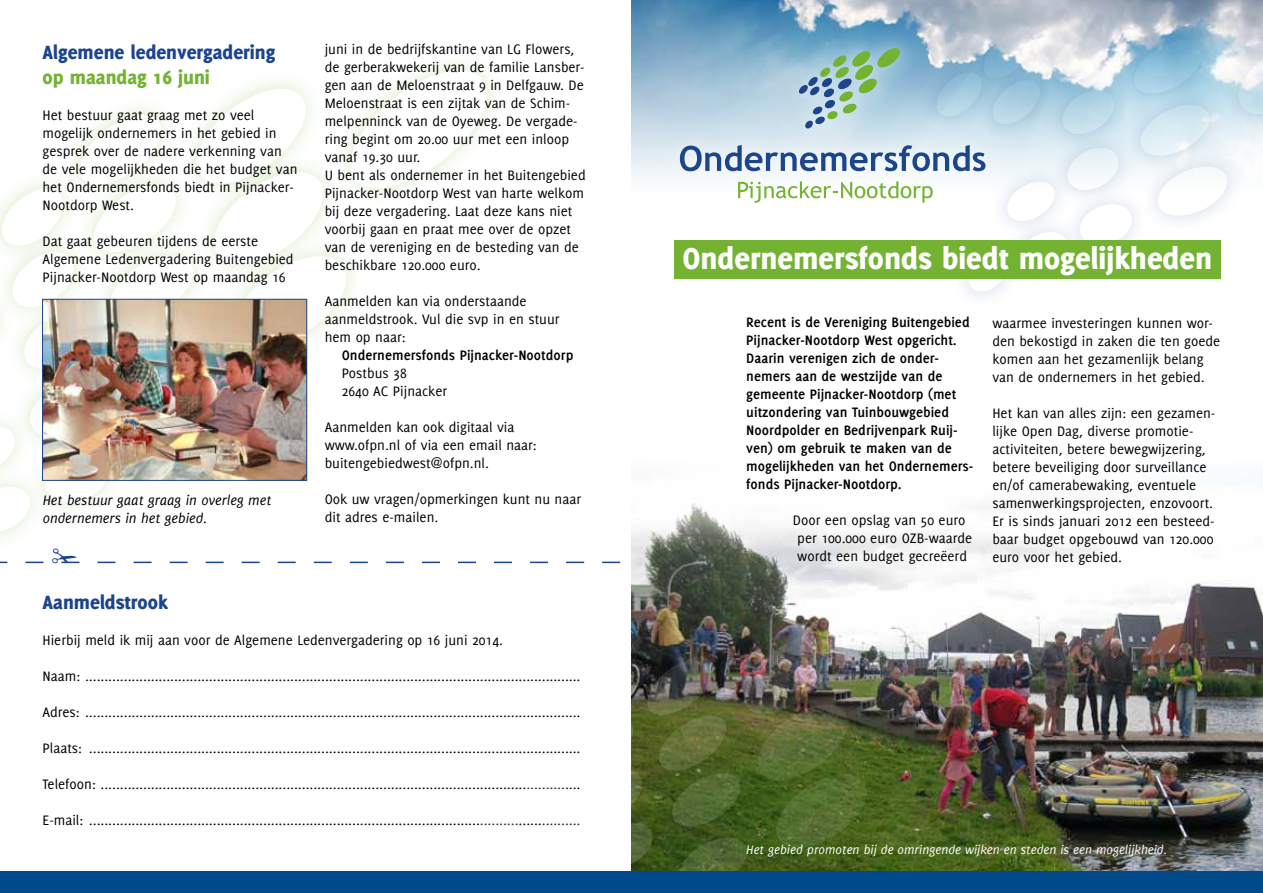
<style>
.page{position:relative;width:1263px;height:893px;background:#fff}
.page>*{position:absolute;margin:0;border:0;box-sizing:border-box;transform-origin:0 0}
.t1{font:800 33px "Delicious";color:#fff}
.t2{font:800 21px "Delicious";color:#1c458b}
.t3{font:800 21px "Delicious";color:#73b331}
.t4{font:15px/18px "Delicious";color:#000}
.t5{font:700 15px/18px "Delicious";color:#000}
.t6{font:italic 15px/18px "Delicious";color:#000}
.t7{font:italic 13.5px "Delicious";color:#fff}
</style>
<div class="page">
<img style="left:631px;top:0;width:49px;height:178px">
<svg style="left:0;top:62px;width:494px;height:473px"></svg>
<img style="left:631px;top:503px;width:632px;height:369px">
<img style="left:44px;top:301px;width:261px;height:178px">
<div style="left:42px;top:299px;width:265px;height:182px;border:1px solid #1c458b"></div>
<img style="left:473px;top:614px;width:517px;height:258px">
<div style="left:661px;top:29px;width:343px;height:192px;background:#fff;opacity:.8"></div>
<svg style="left:680px;top:0;width:583px;height:294px"></svg>
<div style="left:674px;top:240px;width:546px;height:38px;background:#73b331"></div>
<div style="left:0;top:872px;width:1263px;height:21px;background:#00498b"></div>
<svg style="left:0;top:561px;width:620px;height:2px"></svg>
<h2 class="t2" style="left:43px;top:40px;width:234px">Algemene ledenvergadering</h2>
<h2 class="t3" style="left:43px;top:65px;width:169px">op maandag 16 juni</h2>
<p class="t4" style="left:43px;top:106px;width:256px">Het bestuur gaat graag met zo veel mogelijk ondernemers in het gebied in gesprek over de nadere verkenning van de vele mogelijkheden die het budget van het Ondernemersfonds biedt in Pijnacker-Nootdorp West.</p>
<p class="t4" style="left:43px;top:232px;width:253px">Dat gaat gebeuren tijdens de eerste<br>Algemene Ledenvergadering Buitengebied<br>Pijnacker-Nootdorp West op maandag 16</p>
<p class="t6" style="left:43px;top:491px;width:230px">Het bestuur gaat graag in overleg met ondernemers in het gebied.</p>
<p class="t4" style="left:325px;top:40px;width:262px">juni in de bedrijfskantine van LG Flowers, de gerberakwekerij van de familie Lansber&shy;gen aan de Meloenstraat 9 in Delfgauw. De Meloenstraat is een zijtak van de Schim&shy;melpenninck van de Oyeweg. De vergade&shy;ring begint om 20.00 uur met een inloop vanaf 19.30 uur.<br>U bent als ondernemer in het Buitengebied Pijnacker-Nootdorp West van harte welkom bij deze vergadering. Laat deze kans niet voorbij gaan en praat mee over de opzet van de vereniging en de besteding van de beschikbare 120.000 euro.</p>
<p class="t4" style="left:325px;top:292px;width:236px">Aanmelden kan via onderstaande aanmeldstrook. Vul die svp in en stuur hem op naar:</p>
<p class="t5" style="left:342px;top:346px;width:233px">Ondernemersfonds Pijnacker-Nootdorp</p>
<p class="t4" style="left:342px;top:364px;width:107px">Postbus 38<br>2640 AC Pijnacker</p>
<p class="t4" style="left:325px;top:418px;width:214px">Aanmelden kan ook digitaal via www.ofpn.nl of via een email naar: buitengebiedwest@ofpn.nl.</p>
<p class="t4" style="left:325px;top:490px;width:258px">Ook uw vragen/opmerkingen kunt nu naar dit adres e-mailen.</p>
<h2 class="t2" style="left:43px;top:590px;width:127px">Aanmeldstrook</h2>
<p class="t4" style="left:43px;top:631px;width:462px">Hierbij meld ik mij aan voor de Algemene Ledenvergadering op 16 juni 2014.</p>
<p class="t4" style="left:43px;top:667px;width:539px">Naam: ................................................................................................................................</p>
<p class="t4" style="left:43px;top:703px;width:539px">Adres: ................................................................................................................................</p>
<p class="t4" style="left:43px;top:739px;width:539px">Plaats: ...............................................................................................................................</p>
<p class="t4" style="left:43px;top:775px;width:539px">Telefoon: ............................................................................................................................</p>
<p class="t4" style="left:43px;top:811px;width:539px">E-mail: ...............................................................................................................................</p>
<h1 class="t1" style="left:682px;top:239px;width:531px">Ondernemersfonds biedt mogelijkheden</h1>
<p class="t5" style="left:746px;top:313px;width:229px">Recent is de Vereniging Buitengebied Pijnacker-Nootdorp West opgericht.<br>Daarin verenigen zich de onder&shy;nemers aan de westzijde van de gemeente Pijnacker-Nootdorp (met uitzondering van Tuinbouwgebied Noordpolder en Bedrijvenpark Ruij&shy;ven) om gebruik te maken van de mogelijkheden van het Ondernemers&shy;fonds Pijnacker-Nootdorp.</p>
<p class="t4" style="left:793px;top:511px;width:181px;text-align:center">Door een opslag van 50 euro per 100.000 euro OZB-waarde wordt een budget gecreëerd</p>
<p class="t4" style="left:992px;top:313px;width:229px">waarmee investeringen kunnen wor&shy;den bekostigd in zaken die ten goede komen aan het gezamenlijk belang van de ondernemers in het gebied.</p>
<p class="t4" style="left:992px;top:403px;width:225px">Het kan van alles zijn: een gezamen&shy;lijke Open Dag, diverse promotie&shy;activiteiten, betere bewegwijzering, betere beveiliging door surveillance en/of camerabewaking, eventuele samenwerkingsprojecten, enzovoort.<br>Er is sinds januari 2012 een besteed&shy;baar budget opgebouwd van 120.000 euro voor het gebied.</p>
<p class="t7" style="left:746px;top:842px;width:422px">Het gebied promoten bij de omringende wijken en steden is een mogelijkheid.</p>
</div>
